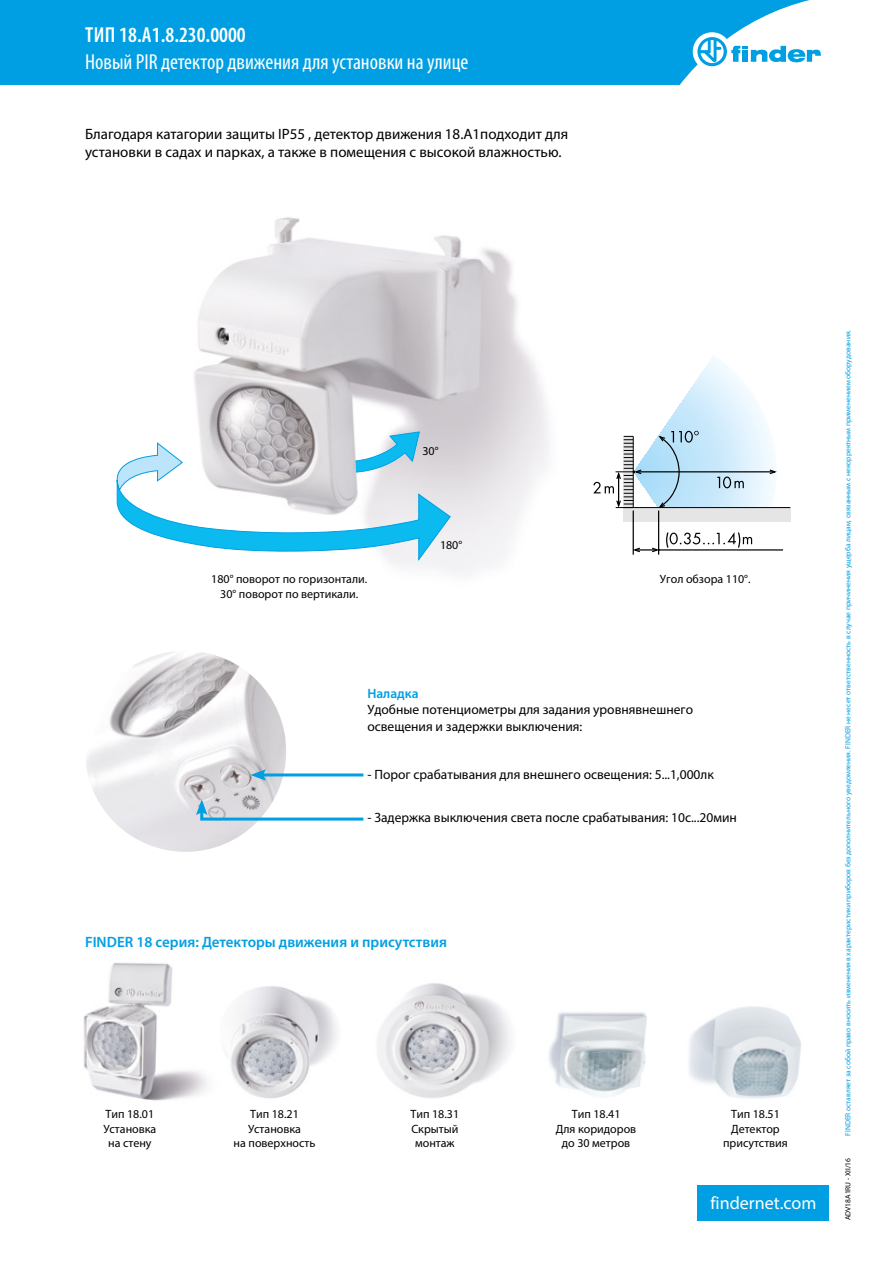
<style>
.page{position:relative;width:893px;height:1263px;background:#fff}
.page>*{position:absolute;margin:0;border:0;box-sizing:border-box;transform-origin:0 0}
.t1{font:condensed 21.75px "Myriad Pro";color:#fff}
.t2{font:600 condensed 21.75px "Myriad Pro";color:#fff}
.t3{font:18px "Myriad Pro";color:#fff}
.t4{font:15px/18px "Myriad Pro";color:#000}
.t5{font:600 15px "Myriad Pro";color:#009fe3}
.t6{font:13.5px/16.2px "Myriad Pro";color:#000}
.t7{font:600 13.5px "Myriad Pro";color:#009fe3}
.t8{font:12px/14.4px "Myriad Pro";color:#000;text-align:center}
.t9{font:7.5px "Myriad Pro";color:#009fe3}
.t10{font:7.5px "Myriad Pro";color:#000}
</style>
<div class="page">
<img style="left:83px;top:963px;width:124px;height:138px">
<img style="left:275px;top:217px;width:273px;height:356px">
<svg style="left:117px;top:442px;width:333px;height:118px"></svg>
<img style="left:193px;top:238px;width:289px;height:278px">
<div style="left:0;top:0;width:810px;height:85px;background:#009fe3"></div>
<div style="left:693px;top:32px;width:38px;height:39px;background:#fff;border-radius:50%"></div>
<svg style="left:697px;top:37px;width:124px;height:29px"></svg>
<div style="left:698px;top:1184px;width:131px;height:36px;background:#009fe3"></div>
<div style="left:624px;top:508px;width:166px;height:14px;background:#e5e5e5"></div>
<hr style="left:624px;top:507px;width:166px;height:1px;background:#000">
<hr style="left:659px;top:549px;width:124px;height:1px;background:#000">
<hr style="left:658px;top:510px;width:1px;height:45px;background:#000">
<hr style="left:633px;top:510px;width:1px;height:45px;background:#000">
<svg style="left:632px;top:532px;width:120px;height:21px"></svg>
<svg style="left:593px;top:356px;width:186px;height:163px"></svg>
<img style="left:85px;top:651px;width:201px;height:201px;border-radius:101px">
<hr style="left:261px;top:773px;width:102px;height:3px;background:#009fe3">
<svg style="left:250px;top:769px;width:16px;height:12px"></svg>
<svg style="left:196px;top:799px;width:168px;height:23px"></svg>
<img style="left:231px;top:986px;width:106px;height:113px">
<img style="left:377px;top:983px;width:133px;height:115px">
<img style="left:549px;top:1012px;width:98px;height:84px">
<img style="left:689px;top:1006px;width:112px;height:93px">
<h1 class="t2" style="left:85px;top:23px;width:162px">ТИП 18.A1.8.230.0000</h1>
<h1 class="t1" style="left:85px;top:49px;width:385px">Новый PIR детектор движения для установки на улице</h1>
<p class="t4" style="left:85px;top:125px;width:485px">Благодаря катагории защиты IP55 , детектор движения 18.A1подходит для установки в садах и парках, а также в помещения с высокой влажностью.</p>
<p class="t8" style="left:422px;top:444px;width:18px">30°</p>
<p class="t8" style="left:211px;top:572px;width:157px">180° поворот по горизонтали.<br>30° поворот по вертикали.</p>
<p class="t8" style="left:440px;top:537px;width:24px">180°</p>
<p class="t8" style="left:660px;top:572px;width:92px">Угол обзора 110°.</p>
<p class="t7" style="left:367px;top:685px;width:53px">Наладка</p>
<p class="t6" style="left:367px;top:701px;width:327px">Удобные потенциометры для задания уровнявнешнего освещения и задержки выключения:</p>
<p class="t6" style="left:367px;top:766px;width:348px">- Порог срабатывания для внешнего освещения: 5...1,000лк</p>
<p class="t6" style="left:367px;top:809px;width:371px">- Задержка выключения света после срабатывания: 10с...20мин</p>
<p class="t5" style="left:85px;top:932px;width:363px">FINDER 18 серия: Детекторы движения и присутствия</p>
<p class="t8" style="left:103px;top:1107px;width:55px">Тип 18.01<br>Установка на стену</p>
<p class="t8" style="left:410px;top:1107px;width:50px">Тип 18.31<br>Скрытый монтаж</p>
<p class="t8" style="left:556px;top:1107px;width:82px">Тип 18.41<br>Для коридоров до 30 метров</p>
<p class="t8" style="left:723px;top:1107px;width:66px">Тип 18.51<br>Детектор присутствия</p>
<p class="t8" style="left:234px;top:1107px;width:83px">Тип 18.21<br>Установка<br>на поверхность</p>
<h2 class="t3" style="left:710px;top:1192px;width:108px">findernet.com</h2>
<p class="t9" style="left:843px;top:1136px;width:807px;rotate:-90deg">FINDER оставляет за собой право вносить изменения в характеристики приборов без дополнительного уведомления. FINDER не несет ответственность в случае причинения ущерба лицам, связанным с некорректным применением оборудования.</p>
<p class="t10" style="left:843px;top:1220px;width:64px;rotate:-90deg">ADV18A1RU - XII/16</p>
</div>
